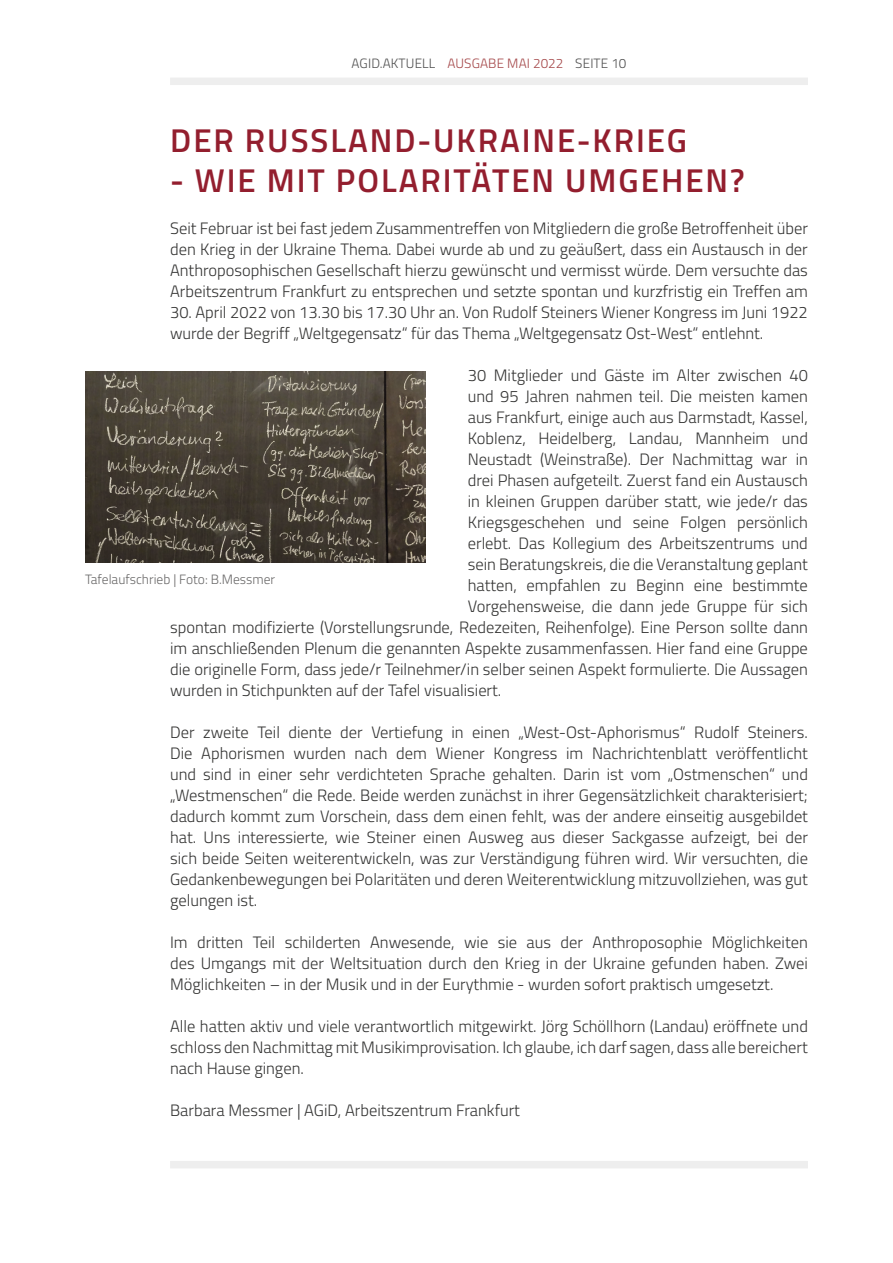
<style>
.page{position:relative;width:893px;height:1263px;background:#fff}
.page>*{position:absolute;margin:0;border:0;box-sizing:border-box;transform-origin:0 0}
.t1{font:600 33px "Titillium";letter-spacing:.06em;color:#931e2e}
.t2{font:300 16.5px/21px "Titillium";color:#343433;text-align:justify}
.t3{font:300 13.5px "Titillium";letter-spacing:.01em;color:#4f4f4f}
.t4{font:300 13.5px "Titillium";color:#6a6969}
.s1{color:#a44648}
</style>
<div class="page">
<div style="left:170px;top:78px;width:638px;height:7px;background:#eee"></div>
<img style="left:85px;top:371px;width:340px;height:191px">
<div style="left:170px;top:1161px;width:638px;height:7px;background:#eee"></div>
<p class="t3" style="left:352px;top:53px;width:276px">AGID.AKTUELL <span class="s1">AUSGABE MAI 2022</span> SEITE 10</p>
<h1 class="t1" style="left:170px;top:116px;width:518px">DER RUSSLAND-UKRAINE-KRIEG</h1>
<h1 class="t1" style="left:170px;top:156px;width:576px">- WIE MIT POLARITÄTEN UMGEHEN?</h1>
<p class="t2" style="left:170px;top:217px;width:639px">Seit Februar ist bei fast jedem Zusammentreffen von Mitgliedern die große Betroffenheit über den Krieg in der Ukraine Thema. Dabei wurde ab und zu geäußert, dass ein Austausch in der Anthroposophischen Gesellschaft hierzu gewünscht und vermisst würde. Dem versuchte das Arbeitszentrum Frankfurt zu entsprechen und setzte spontan und kurzfristig ein Treffen am</p>
<p class="t2" style="left:170px;top:301px;width:639px">30. April 2022 von 13.30 bis 17.30 Uhr an. Von Rudolf Steiners Wiener Kongress im Juni 1922 wurde der Begriff „Weltgegensatz“ für das Thema „Weltgegensatz Ost-West“ entlehnt.</p>
<p class="t2" style="left:468px;top:364px;width:342px">30 Mitglieder und Gäste im Alter zwischen 40</p>
<p class="t2" style="left:468px;top:385px;width:342px">und 95 Jahren nahmen teil. Die meisten kamen</p>
<p class="t2" style="left:468px;top:406px;width:342px">aus Frankfurt, einige auch aus Darmstadt, Kassel,</p>
<p class="t2" style="left:468px;top:427px;width:342px">Koblenz, Heidelberg, Landau, Mannheim und</p>
<p class="t2" style="left:468px;top:448px;width:342px">Neustadt (Weinstraße). Der Nachmittag war in</p>
<p class="t2" style="left:468px;top:469px;width:342px">drei Phasen aufgeteilt. Zuerst fand ein Austausch</p>
<p class="t2" style="left:468px;top:490px;width:342px">in kleinen Gruppen darüber statt, wie jede/r das</p>
<p class="t2" style="left:468px;top:511px;width:342px">Kriegsgeschehen und seine Folgen persönlich</p>
<p class="t2" style="left:468px;top:532px;width:342px">erlebt. Das Kollegium des Arbeitszentrums und</p>
<p class="t2" style="left:468px;top:553px;width:342px">sein Beratungskreis, die die Veranstaltung geplant</p>
<p class="t2" style="left:468px;top:574px;width:342px">hatten, empfahlen zu Beginn eine bestimmte</p>
<p class="t2" style="left:468px;top:595px;width:342px">Vorgehensweise, die dann jede Gruppe für sich</p>
<p class="t2" style="left:170px;top:616px;width:639px">spontan modifizierte (Vorstellungsrunde, Redezeiten, Reihenfolge). Eine Person sollte dann</p>
<p class="t2" style="left:170px;top:637px;width:639px">im anschließenden Plenum die genannten Aspekte zusammenfassen. Hier fand eine Gruppe</p>
<p class="t2" style="left:170px;top:658px;width:639px">die originelle Form, dass jede/r Teilnehmer/in selber seinen Aspekt formulierte. Die Aussagen</p>
<p class="t2" style="left:170px;top:679px;width:333px">wurden in Stichpunkten auf der Tafel visualisiert.</p>
<p class="t2" style="left:170px;top:721px;width:639px">Der zweite Teil diente der Vertiefung in einen „West-Ost-Aphorismus“ Rudolf Steiners.<br>Die Aphorismen wurden nach dem Wiener Kongress im Nachrichtenblatt veröffentlicht und sind in einer sehr verdichteten Sprache gehalten. Darin ist vom „Ostmenschen“ und „Westmenschen“ die Rede. Beide werden zunächst in ihrer Gegensätzlichkeit charakterisiert; dadurch kommt zum Vorschein, dass dem einen fehlt, was der andere einseitig ausgebildet hat. Uns interessierte, wie Steiner einen Ausweg aus dieser Sackgasse aufzeigt, bei der sich beide Seiten weiterentwickeln, was zur Verständigung führen wird. Wir versuchten, die Gedankenbewegungen bei Polaritäten und deren Weiterentwicklung mitzuvollziehen, was gut gelungen ist.</p>
<p class="t2" style="left:170px;top:931px;width:639px">Im dritten Teil schilderten Anwesende, wie sie aus der Anthroposophie Möglichkeiten des Umgangs mit der Weltsituation durch den Krieg in der Ukraine gefunden haben. Zwei Möglichkeiten – in der Musik und in der Eurythmie - wurden sofort praktisch umgesetzt.</p>
<p class="t2" style="left:170px;top:1015px;width:639px">Alle hatten aktiv und viele verantwortlich mitgewirkt. Jörg Schöllhorn (Landau) eröffnete und schloss den Nachmittag mit Musikimprovisation. Ich glaube, ich darf sagen, dass alle bereichert nach Hause gingen.</p>
<p class="t2" style="left:170px;top:1099px;width:351px">Barbara Messmer | AGiD, Arbeitszentrum Frankfurt</p>
<p class="t4" style="left:85px;top:569px;width:192px">Tafelaufschrieb | Foto: B.Messmer</p>
</div>
